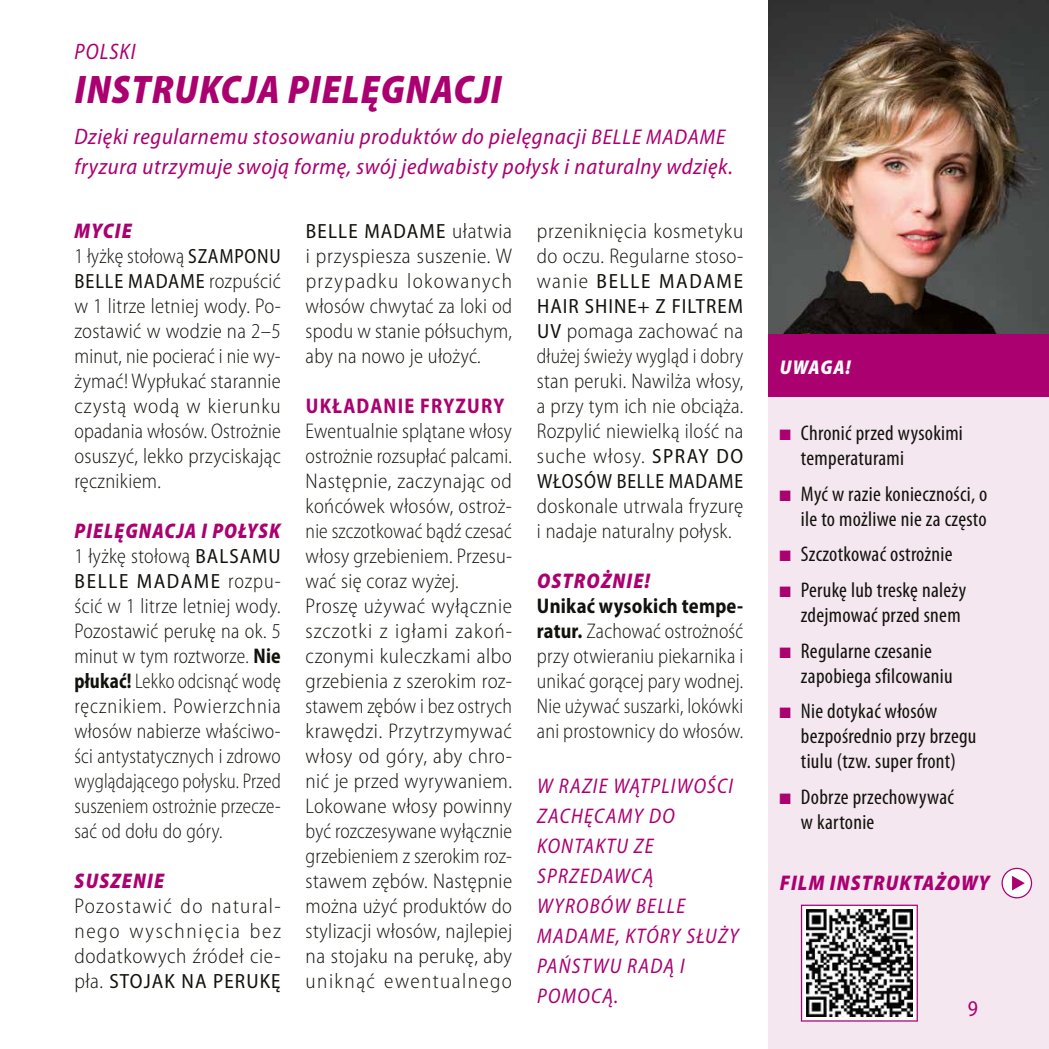
<style>
.page{position:relative;width:1049px;height:1049px;background:#fff}
.page>*{position:absolute;margin:0;border:0;box-sizing:border-box;transform-origin:0 0}
.t1{font:italic 900 semi-condensed 40px "Myriad Pro";letter-spacing:.03em;color:#aa0070;scale:.95 1}
.t2{font:italic semi-condensed 22.5px/30px "Myriad Pro";letter-spacing:.03em;color:#aa0070}
.t3{font:italic semi-condensed 22.5px "Myriad Pro";letter-spacing:.03em;color:#aa0070;scale:.95 1}
.t4{font:semi-condensed 22.5px "Myriad Pro";color:#aa0070;scale:.95 1}
.t5{font:300 semi-condensed 21.25px/25px "Myriad Pro";letter-spacing:.015em;color:#12120d;text-align:justify}
.t6{font:300 semi-condensed 21.25px/25px "Myriad Pro";letter-spacing:.015em;color:#12120d;scale:.94 1}
.t7{font:condensed 21.25px/25px "Myriad Pro";letter-spacing:.015em;color:#12120d}
.t8{font:300 semi-condensed 21.25px/25px "Myriad Pro";letter-spacing:.015em;color:#12120d;text-align:justify;scale:.95 1}
.t9{font:300 semi-condensed 21.25px/25px "Myriad Pro";letter-spacing:.015em;color:#12120d;scale:.92 1}
.t10{font:italic semi-condensed 21.25px/30px "Myriad Pro";letter-spacing:.065em;color:#aa0070;scale:.96 1}
.t11{font:300 semi-condensed 21.25px/25px "Myriad Pro";letter-spacing:.035em;color:#12120d}
.t12{font:italic 900 semi-condensed 21.25px/25px "Myriad Pro";letter-spacing:.06em;color:#aa0070;scale:.92 1}
.t13{font:italic 900 semi-condensed 21.25px "Myriad Pro";letter-spacing:.06em;color:#aa0070;scale:.95 1}
.t14{font:700 semi-condensed 21.25px "Myriad Pro";letter-spacing:.06em;color:#aa0070;scale:.95 1}
.t15{font:semi-condensed 20.5px/25px "Myriad Pro";letter-spacing:.05em;color:#12120d}
.t16{font:semi-condensed 20.5px "Myriad Pro";letter-spacing:.08em;color:#12120d}
.t17{font:semi-condensed 20.5px "Myriad Pro";letter-spacing:.05em;color:#12120d;scale:.94 1}
.t18{font:italic 900 semi-condensed 20px "Myriad Pro";letter-spacing:.045em;color:#fff;scale:.95 1}
.s1{font-size:21.5px}
.s2{font-weight:900;font-style:italic;color:#aa0070}
.s3{font-weight:400;font-size:20.5px}
.s4{font-weight:300;font-size:21.25px}
.s5{font-weight:300;font-style:normal;color:#12120d}
.s6{font-weight:400;font-style:normal;font-size:20.5px;color:#12120d}
.s7{font-weight:700}
.s8{color:#aa0070}
</style>
<div class="page">
<div style="left:768px;top:0;width:281px;height:1049px;background:#f5e7f0"></div>
<div style="left:768px;top:333px;width:281px;height:64px;background:#aa0070"></div>
<svg style="left:1001px;top:868px;width:31px;height:30px"></svg>
<svg style="left:801px;top:904px;width:117px;height:117px;background:#888186"></svg>
<img style="left:768px;top:0;width:281px;height:333px">
<p class="t3" style="left:75px;top:38px;width:66px">POLSKI</p>
<h1 class="t1" style="left:75px;top:63px;width:451px">INSTRUKCJA PIELĘGNACJI</h1>
<p class="t2" style="left:74px;top:122px;width:660px">Dzięki regularnemu stosowaniu produktów do pielęgnacji <span class="s1">BELLE MADAME </span>fryzura utrzymuje swoją formę, swój jedwabisty połysk i naturalny wdzięk.</p>
<p class="t9" style="left:74px;top:218px;width:226px"><span class="s2">MYCIE<br></span>1 łyżkę stołową <span class="s3">SZAMPONU</span></p>
<p class="t15" style="left:75px;top:268px;width:208px">BELLE MADAME <span class="s4">rozpuścić</span></p>
<p class="t5" style="left:74px;top:293px;width:208px">w 1 litrze letniej wody. Po&shy;zostawić w wodzie na 2–5 minut, nie pocierać i nie wy&shy;żymać! Wypłukać starannie czystą wodą w kierunku opadania włosów. Ostrożnie osuszyć, lekko przyciskając ręcznikiem.</p>
<p class="t12" style="left:74px;top:517px;width:226px">PIELĘGNACJA I POŁYSK<br><span class="s5">1 łyżkę stołową</span> <span class="s6">BALSAMU</span></p>
<p class="t16" style="left:75px;top:568px;width:208px">BELLE MADAME <span class="s4">rozpu-</span></p>
<p class="t8" style="left:74px;top:593px;width:219px">ścić w 1 litrze letniej wody.<br>Pozostawić perukę na ok. 5 minut w tym roztworze. <span class="s7">Nie płukać!</span> Lekko odcisnąć wodę ręcznikiem. Powierzchnia włosów nabierze właściwo&shy;ści antystatycznych i zdrowo wyglądającego połysku. Przed suszeniem ostrożnie przecze&shy;sać od dołu do góry.</p>
<p class="t13" style="left:75px;top:867px;width:96px">SUSZENIE</p>
<p class="t5" style="left:74px;top:893px;width:208px">Pozostawić do natural&shy;nego wyschnięcia bez dodatkowych źródeł cie-</p>
<p class="t15" style="left:74px;top:968px;width:208px"><span class="s4">pła.</span> STOJAK NA PERUKĘ</p>
<p class="t15" style="left:306px;top:218px;width:208px">BELLE MADAME <span class="s4">ułatwia</span></p>
<p class="t5" style="left:306px;top:243px;width:208px">i przyspiesza suszenie. W przypadku lokowanych włosów chwytać za loki od spodu w stanie półsuchym, aby na nowo je ułożyć.</p>
<p class="t14" style="left:306px;top:392px;width:210px">UKŁADANIE FRYZURY</p>
<p class="t6" style="left:306px;top:418px;width:221px">Ewentualnie splątane włosy ostrożnie rozsupłać palcami.<br>Następnie, zaczynając od końcówek włosów, ostroż&shy;nie szczotkować bądź czesać włosy grzebieniem. Przesu&shy;wać się coraz wyżej.<br>Proszę używać wyłącznie szczotki z igłami zakoń&shy;czonymi kuleczkami albo grzebienia z szerokim roz&shy;stawem zębów i bez ostrych krawędzi. Przytrzymywać włosy od góry, aby chro&shy;nić je przed wyrywaniem.<br>Lokowane włosy powinny być rozczesywane wyłącznie grzebieniem z szerokim roz&shy;stawem zębów. Następnie można użyć produktów do stylizacji włosów, najlepiej na stojaku na perukę, aby uniknąć ewentualnego</p>
<p class="t11" style="left:537px;top:218px;width:208px">przeniknięcia kosmetyku do oczu. Regularne stoso-</p>
<p class="t15" style="left:537px;top:268px;width:208px"><span class="s4">wanie</span> BELLE MADAME<br>HAIR SHINE+ Z FILTREM</p>
<p class="t5" style="left:537px;top:318px;width:208px"><span class="s3">UV</span> pomaga zachować na dłużej świeży wygląd i dobry stan peruki. Nawilża włosy, a przy tym ich nie obciąża.<br>Rozpylić niewielką ilość na suche włosy. <span class="s3">SPRAY DO</span></p>
<p class="t17" style="left:537px;top:468px;width:221px">WŁOSÓW BELLE MADAME</p>
<p class="t5" style="left:537px;top:493px;width:208px">doskonale utrwala fryzurę i nadaje naturalny połysk.</p>
<p class="t13" style="left:537px;top:567px;width:120px">OSTROŻNIE!</p>
<p class="t9" style="left:537px;top:593px;width:226px;text-align:justify"><span class="s7">Unikać wysokich tempe&shy;ratur.</span> Zachować ostrożność przy otwieraniu piekarnika i unikać gorącej pary wodnej.<br>Nie używać suszarki, lokówki ani prostownicy do włosów.</p>
<p class="t10" style="left:537px;top:770px;width:212px">W RAZIE WĄTPLIWOŚCI<br>ZACHĘCAMY DO<br>KONTAKTU ZE<br>SPRZEDAWCĄ<br>WYROBÓW BELLE<br>MADAME, KTÓRY SŁUŻY<br>PAŃSTWU RADĄ I<br>POMOCĄ.</p>
<p class="t18" style="left:780px;top:354px;width:76px">UWAGA!</p>
<p class="t7" style="left:801px;top:420px;width:163px;text-indent:-21px"><span class="s8">■</span> Chronić przed wysokimi temperaturami</p>
<p class="t7" style="left:780px;top:481px;width:209px;text-align:right"><span class="s8">■</span> Myć w razie konieczności, o ile to możliwe nie za często</p>
<p class="t7" style="left:780px;top:542px;width:174px"><span class="s8">■</span> Szczotkować ostrożnie</p>
<p class="t7" style="left:780px;top:577px;width:188px;text-align:right"><span class="s8">■</span> Perukę lub treskę należy zdejmować przed snem</p>
<p class="t7" style="left:801px;top:638px;width:153px;text-indent:-21px"><span class="s8">■</span> Regularne czesanie zapobiega sfilcowaniu</p>
<p class="t7" style="left:801px;top:698px;width:177px;text-indent:-21px"><span class="s8">■</span> Nie dotykać włosów bezpośrednio przy brzegu tiulu (tzw. super front)</p>
<p class="t7" style="left:801px;top:784px;width:155px;text-indent:-21px"><span class="s8">■</span> Dobrze przechowywać w kartonie</p>
<p class="t13" style="left:780px;top:868px;width:222px">FILM INSTRUKTAŻOWY</p>
<p class="t4" style="left:968px;top:995px;width:12px">9</p>
</div>
